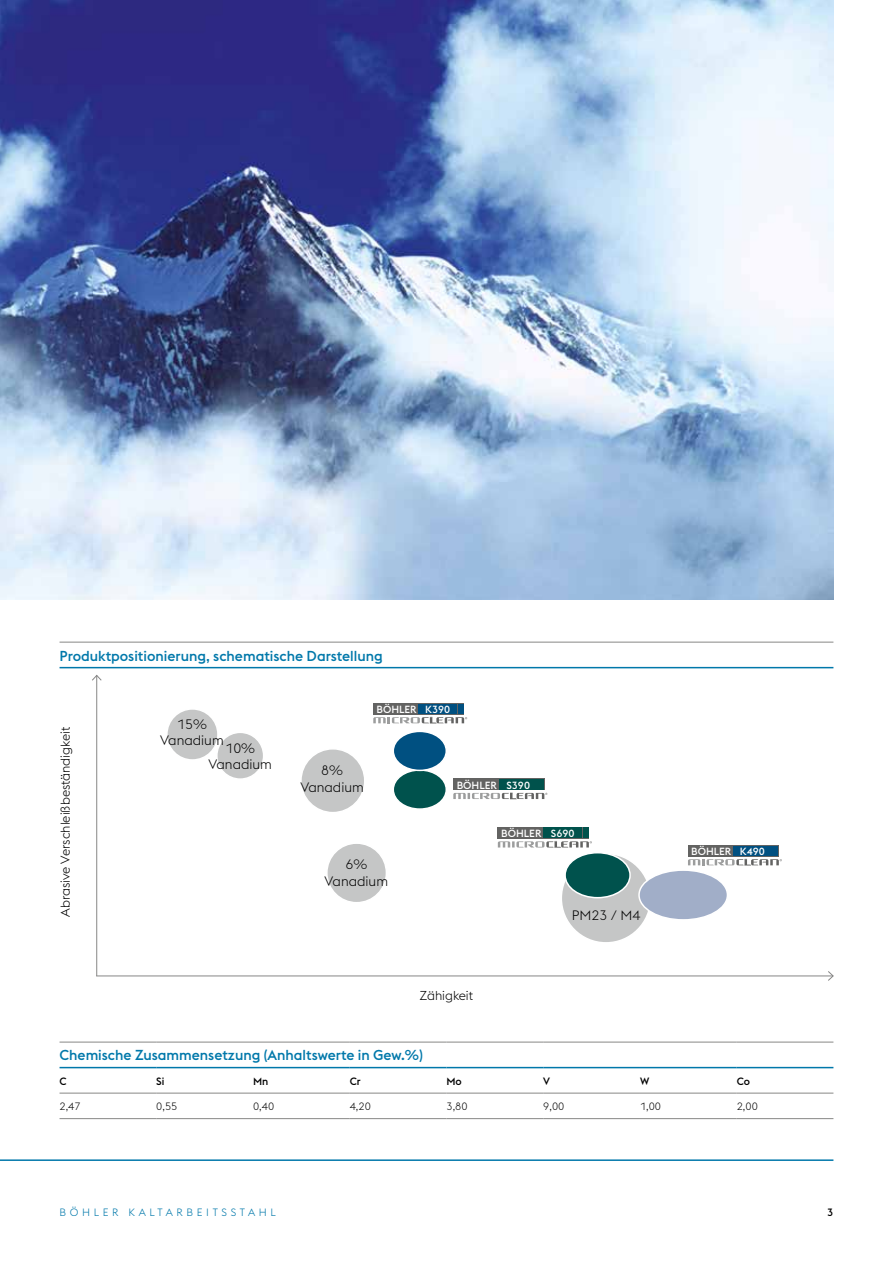
<style>
.page{position:relative;width:893px;height:1263px;background:#fff}
.page>*{position:absolute;margin:0;border:0;box-sizing:border-box;transform-origin:0 0}
.t1{font:500 14.25px "voestalpine";color:#0078aa}
.t2{font:300 13.5px/16.5px "voestalpine";color:#000;text-align:center}
.t3{font:300 12.75px "voestalpine";color:#000}
.t4{font:300 10.5px "voestalpine";color:#000}
.t5{font:300 10.5px "voestalpine";letter-spacing:.35em;color:#0078aa}
.t6{font:500 10.5px "voestalpine";letter-spacing:-.005em;color:#000}
.t7{font:500 10.35px "voestalpine";color:#fff}
.t8{font:500 10.2px "voestalpine";color:#fff}
</style>
<div class="page">
<hr style="left:0;top:1159px;width:833px;height:2px;background:#0078aa">
<img style="left:0;top:0;width:833px;height:600px">
<hr style="left:60px;top:1067px;width:96px;height:1px;background:#0078aa">
<hr style="left:156px;top:1067px;width:97px;height:1px;background:#0078aa">
<hr style="left:253px;top:1067px;width:97px;height:1px;background:#0078aa">
<hr style="left:350px;top:1067px;width:96px;height:1px;background:#0078aa">
<hr style="left:446px;top:1067px;width:97px;height:1px;background:#0078aa">
<hr style="left:543px;top:1067px;width:97px;height:1px;background:#0078aa">
<hr style="left:640px;top:1067px;width:97px;height:1px;background:#0078aa">
<hr style="left:737px;top:1067px;width:96px;height:1px;background:#0078aa">
<hr style="left:60px;top:1093px;width:96px;height:1px;background:#878786">
<hr style="left:156px;top:1093px;width:97px;height:1px;background:#878786">
<hr style="left:253px;top:1093px;width:97px;height:1px;background:#878786">
<hr style="left:350px;top:1093px;width:96px;height:1px;background:#878786">
<hr style="left:446px;top:1093px;width:97px;height:1px;background:#878786">
<hr style="left:543px;top:1093px;width:97px;height:1px;background:#878786">
<hr style="left:640px;top:1093px;width:97px;height:1px;background:#878786">
<hr style="left:737px;top:1093px;width:96px;height:1px;background:#878786">
<hr style="left:60px;top:1118px;width:96px;height:1px;background:#878786">
<hr style="left:156px;top:1118px;width:97px;height:1px;background:#878786">
<hr style="left:253px;top:1118px;width:97px;height:1px;background:#878786">
<hr style="left:350px;top:1118px;width:96px;height:1px;background:#878786">
<hr style="left:446px;top:1118px;width:97px;height:1px;background:#878786">
<hr style="left:543px;top:1118px;width:97px;height:1px;background:#878786">
<hr style="left:640px;top:1118px;width:97px;height:1px;background:#878786">
<hr style="left:737px;top:1118px;width:96px;height:1px;background:#878786">
<hr style="left:60px;top:1042px;width:96px;height:1px;background:#878786">
<hr style="left:156px;top:1042px;width:97px;height:1px;background:#878786">
<hr style="left:253px;top:1042px;width:97px;height:1px;background:#878786">
<hr style="left:350px;top:1042px;width:96px;height:1px;background:#878786">
<hr style="left:446px;top:1042px;width:97px;height:1px;background:#878786">
<hr style="left:543px;top:1042px;width:97px;height:1px;background:#878786">
<hr style="left:640px;top:1042px;width:97px;height:1px;background:#878786">
<hr style="left:737px;top:1042px;width:96px;height:1px;background:#878786">
<hr style="left:96px;top:675px;width:1px;height:301px;background:#878786">
<svg style="left:92px;top:675px;width:10px;height:6px"></svg>
<hr style="left:60px;top:667px;width:773px;height:1px;background:#0078aa">
<hr style="left:60px;top:642px;width:773px;height:1px;background:#878786">
<hr style="left:96px;top:976px;width:737px;height:1px;background:#878786">
<svg style="left:828px;top:971px;width:6px;height:10px"></svg>
<div style="left:327px;top:843px;width:59px;height:60px;background:#c5c6c6;border-radius:50%"></div>
<div style="left:326px;top:842px;width:61px;height:61px;border:2px solid #fff;border-radius:50%"></div>
<div style="left:301px;top:749px;width:64px;height:64px;background:#c5c6c6;border-radius:50%"></div>
<div style="left:300px;top:748px;width:65px;height:65px;border:2px solid #fff;border-radius:50%"></div>
<div style="left:217px;top:732px;width:47px;height:47px;background:#c5c6c6;border-radius:50%"></div>
<div style="left:216px;top:731px;width:48px;height:49px;border:2px solid #fff;border-radius:50%"></div>
<div style="left:167px;top:709px;width:51px;height:51px;background:#c5c6c6;border-radius:50%"></div>
<div style="left:166px;top:708px;width:53px;height:53px;border:2px solid #fff;border-radius:50%"></div>
<div style="left:561px;top:853px;width:90px;height:90px;background:#c5c6c6;border-radius:50%"></div>
<div style="left:393px;top:770px;width:53px;height:39px;background:#00524d;border-radius:50%"></div>
<div style="left:392px;top:769px;width:55px;height:41px;border:2px solid #fff;border-radius:50%"></div>
<div style="left:393px;top:731px;width:53px;height:39px;background:#005081;border-radius:50%"></div>
<div style="left:392px;top:731px;width:55px;height:40px;border:2px solid #fff;border-radius:50%"></div>
<div style="left:565px;top:853px;width:65px;height:45px;background:#00524d;border-radius:50%"></div>
<div style="left:564px;top:852px;width:67px;height:46px;border:2px solid #fff;border-radius:50%"></div>
<div style="left:373px;top:703px;width:91px;height:11px;background:#636362"></div>
<div style="left:418px;top:704px;width:39px;height:10px;background:#005081"></div>
<div style="left:458px;top:704px;width:5px;height:10px;background:#005081"></div>
<svg style="left:373px;top:717px;width:94px;height:6px"></svg>
<div style="left:453px;top:779px;width:91px;height:11px;background:#636362"></div>
<div style="left:499px;top:779px;width:39px;height:10px;background:#00524c"></div>
<div style="left:538px;top:779px;width:6px;height:10px;background:#00524c"></div>
<svg style="left:453px;top:793px;width:94px;height:6px"></svg>
<div style="left:498px;top:827px;width:91px;height:11px;background:#636362"></div>
<div style="left:543px;top:828px;width:39px;height:10px;background:#00524c"></div>
<div style="left:583px;top:828px;width:5px;height:10px;background:#00524c"></div>
<svg style="left:498px;top:841px;width:94px;height:6px"></svg>
<div style="left:688px;top:845px;width:91px;height:11px;background:#636362"></div>
<div style="left:733px;top:846px;width:39px;height:10px;background:#005081"></div>
<div style="left:772px;top:846px;width:6px;height:10px;background:#005081"></div>
<svg style="left:688px;top:859px;width:94px;height:6px"></svg>
<div style="left:639px;top:870px;width:88px;height:50px;background:#a1aec8;border-radius:50%"></div>
<div style="left:638px;top:869px;width:90px;height:52px;border:2px solid #fff;border-radius:50%"></div>
<p class="t1" style="left:60px;top:647px;width:325px">Produktpositionierung, schematische Darstellung</p>
<p class="t3" style="left:58px;top:917px;width:191px;rotate:-90deg">Abrasive Verschleißbeständigkeit</p>
<p class="t2" style="left:160px;top:716px;width:65px">15%<br>Vanadium</p>
<p class="t2" style="left:209px;top:740px;width:65px">10%<br>Vanadium</p>
<p class="t8" style="left:376px;top:703px;width:75px">BÖHLER K390</p>
<p class="t2" style="left:300px;top:762px;width:65px">8%<br>Vanadium</p>
<p class="t2" style="left:325px;top:856px;width:65px">6%<br>Vanadium</p>
<p class="t7" style="left:457px;top:779px;width:75px">BÖHLER S390</p>
<p class="t7" style="left:501px;top:827px;width:75px">BÖHLER S690</p>
<p class="t2" style="left:572px;top:907px;width:70px">PM23 / M4</p>
<p class="t3" style="left:420px;top:988px;width:55px">Zähigkeit</p>
<p class="t8" style="left:691px;top:845px;width:75px">BÖHLER K490</p>
<p class="t1" style="left:60px;top:1047px;width:365px">Chemische Zusammensetzung (Anhaltswerte in Gew.%)</p>
<p class="t6" style="left:60px;top:1075px;width:9px">C</p>
<p class="t6" style="left:156px;top:1075px;width:10px">Si</p>
<p class="t6" style="left:253px;top:1075px;width:17px">Mn</p>
<p class="t6" style="left:350px;top:1075px;width:12px">Cr</p>
<p class="t6" style="left:446px;top:1075px;width:17px">Mo</p>
<p class="t6" style="left:543px;top:1075px;width:8px">V</p>
<p class="t6" style="left:640px;top:1075px;width:11px">W</p>
<p class="t6" style="left:737px;top:1075px;width:15px">Co</p>
<p class="t4" style="left:60px;top:1100px;width:23px">2,47</p>
<p class="t4" style="left:156px;top:1100px;width:23px">0,55</p>
<p class="t4" style="left:253px;top:1100px;width:23px">0,40</p>
<p class="t4" style="left:350px;top:1100px;width:23px">4,20</p>
<p class="t4" style="left:447px;top:1100px;width:23px">3,80</p>
<p class="t4" style="left:543px;top:1100px;width:23px">9,00</p>
<p class="t4" style="left:640px;top:1100px;width:23px">1,00</p>
<p class="t4" style="left:737px;top:1100px;width:23px">2,00</p>
<p class="t5" style="left:60px;top:1206px;width:218px">BÖHLER KALTARBEITSSTAHL</p>
<p class="t6" style="left:827px;top:1205px;width:8px">3</p>
</div>
